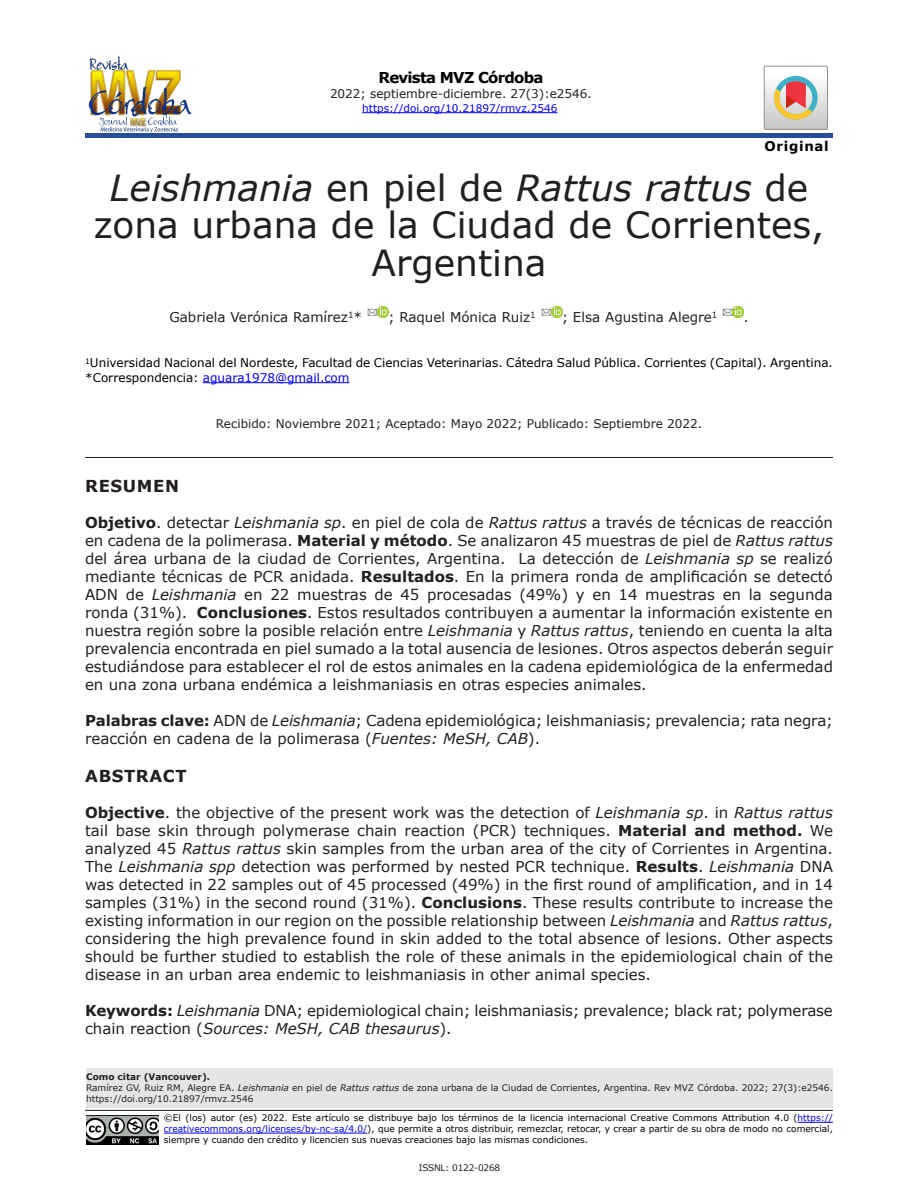
<style>
.page{position:relative;width:918px;height:1188px;background:#fff}
.page>*{position:absolute;margin:0;border:0;box-sizing:border-box;transform-origin:0 0}
.T1{font:36px/37.5px "Verdana";color:#231f20;text-align:center}
.t1{font:700 16.5px "Verdana";letter-spacing:.035em;color:#231f20}
.t2{font:15px/18px "Verdana";letter-spacing:-.01em;color:#231f20;text-align:justify}
.t3{font:700 15px "Verdana";letter-spacing:-.05em;color:#000}
.Autores{font:13.5px "Verdana";color:#231f20}
.t4{font:700 13.35px "Verdana";letter-spacing:.05em;color:#000}
.Filiación{font:12px "Verdana";color:#000}
.Recibido{font:12px "Verdana";color:#231f20}
.Filiación-2{font:12px "Verdana";color:#00f}
.t5{font:10.5px "Verdana";color:#00f}
.t6{font:9px/10.8px "Verdana";color:#000;text-align:justify}
.t7{font:9px/10.8px "Verdana";color:#231f20}
.t8{font:9px "Verdana";letter-spacing:-.025em;color:#231f20}
.s1{font-style:italic}
.s2{color:#000}
.s3{font-weight:700}
.s4{color:#00f}
</style>
<div class="page">
<hr style="left:85px;top:1110px;width:748px;height:1px;background:#231f20">
<div style="left:86px;top:1068px;width:747px;height:39px;background:#e4e5e7"></div>
<hr style="left:85px;top:134px;width:748px;height:4px;background:#274d9b">
<hr style="left:798px;top:1122px;width:35px;height:1px;background:#00f">
<hr style="left:164px;top:1133px;width:203px;height:1px;background:#00f">
<img style="left:86px;top:1116px;width:73px;height:29px">
<hr style="left:362px;top:112px;width:195px;height:1px;background:#00f">
<img style="left:85px;top:56px;width:110px;height:78px">
<svg style="left:764px;top:66px;width:64px;height:63px"></svg>
<hr style="left:203px;top:382px;width:147px;height:1px;background:#00f">
<svg style="left:367px;top:306px;width:22px;height:12px"></svg>
<svg style="left:541px;top:306px;width:21px;height:12px"></svg>
<svg style="left:722px;top:306px;width:22px;height:12px"></svg>
<hr style="left:85px;top:457px;width:748px;height:1px;background:#231f20">
<p class="t3" style="left:378px;top:66px;width:167px">Revista MVZ Córdoba</p>
<p class="Recibido" style="left:330px;top:85px;width:263px">2022; septiembre-diciembre. 27(3):e2546.</p>
<p class="t5" style="left:362px;top:101px;width:197px">https://doi.org/10.21897/rmvz.2546</p>
<p class="t4" style="left:765px;top:137px;width:66px">Original</p>
<p class="T1" style="left:94px;top:169px;width:732px"><span class="s1">Leishmania</span> en piel de <span class="s1">Rattus rattus</span> de zona urbana de la Ciudad de Corrientes,<br>Argentina</p>
<p class="Autores" style="left:169px;top:307px;width:194px">Gabriela Verónica Ramírez<sup>1</sup>*</p>
<p class="Autores" style="left:388px;top:307px;width:149px">; Raquel Mónica Ruiz<sup>1</sup></p>
<p class="Autores" style="left:562px;top:307px;width:157px">; Elsa Agustina Alegre<sup>1</sup></p>
<p class="Autores" style="left:744px;top:307px;width:6px">.</p>
<p class="Filiación" style="left:85px;top:355px;width:749px"><sup>1</sup>Universidad Nacional del Nordeste, Facultad de Ciencias Veterinarias. Cátedra Salud Pública. Corrientes (Capital). Argentina.</p>
<p class="Filiación-2" style="left:85px;top:369px;width:266px"><span class="s2">*Correspondencia:</span> aguara1978@gmail.com</p>
<p class="Recibido" style="left:216px;top:416px;width:488px">Recibido: Noviembre 2021; Aceptado: Mayo 2022; Publicado: Septiembre 2022.</p>
<p class="t1" style="left:85px;top:475px;width:95px">RESUMEN</p>
<p class="t2" style="left:85px;top:514px;width:750px"><span class="s3">Objetivo</span>. detectar <span class="s1">Leishmania sp</span>. en piel de cola de <span class="s1">Rattus rattus</span> a través de técnicas de reacción en cadena de la polimerasa. <span class="s3">Material y método</span>. Se analizaron 45 muestras de piel de <span class="s1">Rattus rattus </span>del área urbana de la ciudad de Corrientes, Argentina. La detección de <span class="s1">Leishmania sp</span> se realizó mediante técnicas de PCR anidada. <span class="s3">Resultados</span>. En la primera ronda de amplificación se detectó ADN de <span class="s1">Leishmania</span> en 22 muestras de 45 procesadas (49%) y en 14 muestras en la segunda ronda (31%). <span class="s3">Conclusiones</span>. Estos resultados contribuyen a aumentar la información existente en nuestra región sobre la posible relación entre <span class="s1">Leishmania</span> y <span class="s1">Rattus rattus</span>, teniendo en cuenta la alta prevalencia encontrada en piel sumado a la total ausencia de lesiones. Otros aspectos deberán seguir estudiándose para establecer el rol de estos animales en la cadena epidemiológica de la enfermedad en una zona urbana endémica a leishmaniasis en otras especies animales.</p>
<p class="t2" style="left:85px;top:712px;width:749px"><span class="s3">Palabras clave:</span> ADN de <span class="s1">Leishmania</span>; Cadena epidemiológica; leishmaniasis; prevalencia; rata negra; reacción en cadena de la polimerasa (<span class="s1">Fuentes: MeSH, CAB</span>).</p>
<p class="t1" style="left:85px;top:765px;width:103px">ABSTRACT</p>
<p class="t2" style="left:85px;top:804px;width:749px"><span class="s3">Objective</span>. the objective of the present work was the detection of <span class="s1">Leishmania sp</span>. in <span class="s1">Rattus rattus </span>tail base skin through polymerase chain reaction (PCR) techniques. <span class="s3">Material and method.</span> We analyzed 45 <span class="s1">Rattus rattus</span> skin samples from the urban area of the city of Corrientes in Argentina.<br>The <span class="s1">Leishmania spp</span> detection was performed by nested PCR technique. <span class="s3">Results</span>. <span class="s1">Leishmania</span> DNA was detected in 22 samples out of 45 processed (49%) in the first round of amplification, and in 14 samples (31%) in the second round (31%). <span class="s3">Conclusions</span>. These results contribute to increase the existing information in our region on the possible relationship between <span class="s1">Leishmania</span> and <span class="s1">Rattus rattus</span>, considering the high prevalence found in skin added to the total absence of lesions. Other aspects should be further studied to establish the role of these animals in the epidemiological chain of the disease in an urban area endemic to leishmaniasis in other animal species.</p>
<p class="t2" style="left:85px;top:1002px;width:749px"><span class="s3">Keywords:</span> <span class="s1">Leishmania</span> DNA; epidemiological chain; leishmaniasis; prevalence; black rat; polymerase chain reaction (<span class="s1">Sources: MeSH, CAB thesaurus</span>).</p>
<p class="t7" style="left:86px;top:1071px;width:748px"><span class="s3">Como citar (Vancouver).<br></span>Ramírez GV, Ruiz RM, Alegre EA. <span class="s1">Leishmania</span> en piel de <span class="s1">Rattus rattus</span> de zona urbana de la Ciudad de Corrientes, Argentina. Rev MVZ Córdoba. 2022; 27(3):e2546. https://doi.org/10.21897/rmvz.2546</p>
<p class="t6" style="left:164px;top:1113px;width:671px">©El (los) autor (es) 2022. Este artículo se distribuye bajo los términos de la licencia internacional Creative Commons Attribution 4.0 (<span class="s4">https:// creativecommons.org/licenses/by-nc-sa/4.0/</span>), que permite a otros distribuir, remezclar, retocar, y crear a partir de su obra de modo no comercial, siempre y cuando den crédito y licencien sus nuevas creaciones bajo las mismas condiciones.</p>
<p class="t8" style="left:419px;top:1161px;width:83px">ISSNL: 0122-0268</p>
</div>
